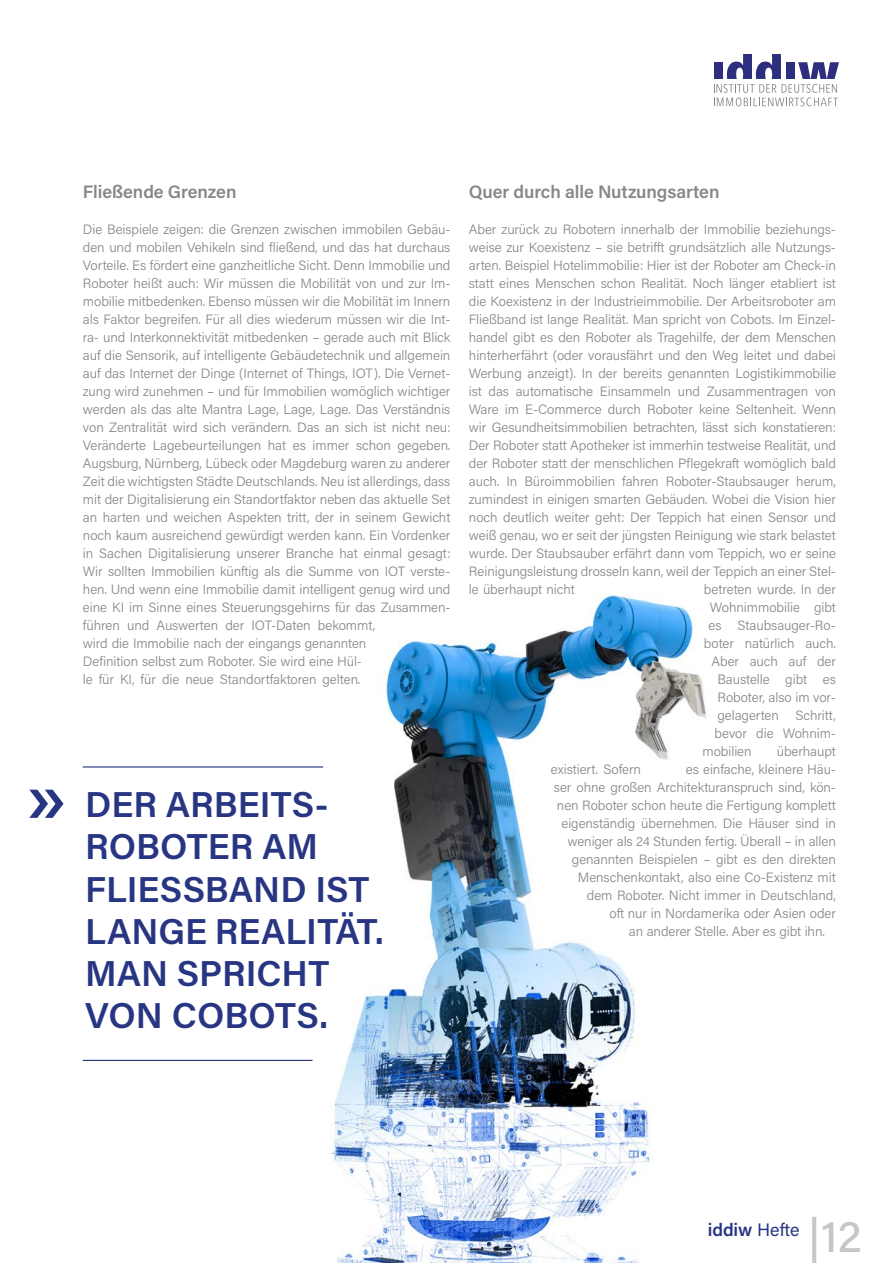
<style>
.page{position:relative;width:893px;height:1263px;background:#fff}
.page>*{position:absolute;margin:0;border:0;box-sizing:border-box;transform-origin:0 0}
.t1{font:500 45px "Acumin Pro";color:#c6c6c6}
.t2{font:600 36px/42px "Acumin Pro";color:#283583}
.t3{font:600 18px "Acumin Pro";letter-spacing:-.005em;color:#878787}
.t4{font:600 18px "Acumin Pro";color:#283583}
.t5{font:300 13.5px/18px "Acumin Pro";letter-spacing:-.005em;color:#878787}
.s1{font-size:72px}
.s2{font-weight:400}
</style>
<div class="page">
<img style="left:136px;top:594px;width:570px;height:669px">
<div style="left:64px;top:780px;width:268px;height:35px;background:#fff"></div>
<div style="left:64px;top:824px;width:268px;height:35px;background:#fff"></div>
<div style="left:64px;top:868px;width:312px;height:35px;background:#fff"></div>
<div style="left:64px;top:912px;width:321px;height:35px;background:#fff"></div>
<div style="left:64px;top:955px;width:268px;height:35px;background:#fff"></div>
<div style="left:64px;top:999px;width:268px;height:35px;background:#fff"></div>
<hr style="left:83px;top:766px;width:240px;height:1px;background:#283583">
<hr style="left:83px;top:1060px;width:230px;height:1px;background:#283583">
<svg style="left:714px;top:54px;width:125px;height:52px"></svg>
<h3 class="t3" style="left:83px;top:179px;width:155px">Fließende Grenzen</h3>
<p class="t5" style="left:83px;top:220px;width:369px">Die Beispiele zeigen: die Grenzen zwischen immobilen Gebäu&shy;den und mobilen Vehikeln sind fließend, und das hat durchaus Vorteile. Es fördert eine ganzheitliche Sicht. Denn Immobilie und Roboter heißt auch: Wir müssen die Mobilität von und zur Im&shy;mobilie mitbedenken. Ebenso müssen wir die Mobilität im Innern als Faktor begreifen. Für all dies wiederum müssen wir die Int&shy;ra- und Interkonnektivität mitbedenken – gerade auch mit Blick auf die Sensorik, auf intelligente Gebäudetechnik und allgemein auf das Internet der Dinge (Internet of Things, IOT). Die Vernet&shy;zung wird zunehmen – und für Immobilien womöglich wichtiger werden als das alte Mantra Lage, Lage, Lage. Das Verständnis von Zentralität wird sich verändern. Das an sich ist nicht neu:<br>Veränderte Lagebeurteilungen hat es immer schon gegeben.<br>Augsburg, Nürnberg, Lübeck oder Magdeburg waren zu anderer Zeit die wichtigsten Städte Deutschlands. Neu ist allerdings, dass mit der Digitalisierung ein Standortfaktor neben das aktuelle Set an harten und weichen Aspekten tritt, der in seinem Gewicht noch kaum ausreichend gewürdigt werden kann. Ein Vordenker in Sachen Digitalisierung unserer Branche hat einmal gesagt:<br>Wir sollten Immobilien künftig als die Summe von IOT verste&shy;hen. Und wenn eine Immobilie damit intelligent genug wird und eine KI im Sinne eines Steuerungsgehirns für das Zusammen&shy;führen und Auswerten der IOT-Daten bekommt,<br>wird die Immobilie nach der eingangs genannten<br>Definition selbst zum Roboter. Sie wird eine Hül-<br>le für KI, für die neue Standortfaktoren gelten.</p>
<h2 class="t2" style="left:85px;top:782px;width:300px;text-indent:-60px"><span class="s1">»</span> DER ARBEITS-<br>ROBOTER AM<br>FLIESSBAND IST<br>LANGE REALITÄT.<br>MAN SPRICHT<br>VON COBOTS.</h2>
<h3 class="t3" style="left:469px;top:179px;width:252px">Quer durch alle Nutzungsarten</h3>
<p class="t5" style="left:469px;top:220px;width:369px;text-align:justify">Aber zurück zu Robotern innerhalb der Immobilie beziehungs&shy;weise zur Koexistenz – sie betrifft grundsätzlich alle Nutzungs&shy;arten. Beispiel Hotelimmobilie: Hier ist der Roboter am Check-in statt eines Menschen schon Realität. Noch länger etabliert ist die Koexistenz in der Industrieimmobilie. Der Arbeitsroboter am Fließband ist lange Realität. Man spricht von Cobots. Im Einzel&shy;handel gibt es den Roboter als Tragehilfe, der dem Menschen hinterherfährt (oder vorausfährt und den Weg leitet und dabei Werbung anzeigt). In der bereits genannten Logistikimmobilie ist das automatische Einsammeln und Zusammentragen von Ware im E-Commerce durch Roboter keine Seltenheit. Wenn wir Gesundheitsimmobilien betrachten, lässt sich konstatieren:<br>Der Roboter statt Apotheker ist immerhin testweise Realität, und der Roboter statt der menschlichen Pflegekraft womöglich bald auch. In Büroimmobilien fahren Roboter-Staubsauger herum, zumindest in einigen smarten Gebäuden. Wobei die Vision hier noch deutlich weiter geht: Der Teppich hat einen Sensor und weiß genau, wo er seit der jüngsten Reinigung wie stark belastet wurde. Der Staubsauber erfährt dann vom Teppich, wo er seine Reinigungsleistung drosseln kann, weil der Teppich an einer Stel&shy;le überhaupt nicht</p>
<p class="t5" style="left:704px;top:580px;width:133px">betreten wurde. In der</p>
<p class="t5" style="left:710px;top:598px;width:128px">Wohnimmobilie gibt</p>
<p class="t5" style="left:708px;top:616px;width:129px">es Staubsauger-Ro-</p>
<p class="t5" style="left:704px;top:634px;width:134px">boter natürlich auch.</p>
<p class="t5" style="left:711px;top:652px;width:126px">Aber auch auf der</p>
<p class="t5" style="left:717px;top:670px;width:120px">Baustelle gibt es</p>
<p class="t5" style="left:717px;top:688px;width:120px">Roboter, also im vor-</p>
<p class="t5" style="left:717px;top:706px;width:120px">gelagerten Schritt,</p>
<p class="t5" style="left:714px;top:724px;width:123px">bevor die Wohnim-</p>
<p class="t5" style="left:702px;top:742px;width:51px">mobilien</p>
<p class="t5" style="left:777px;top:742px;width:61px">überhaupt</p>
<p class="t5" style="left:551px;top:760px;width:92px">existiert. Sofern</p>
<p class="t5" style="left:686px;top:760px;width:151px">es einfache, kleinere Häu-</p>
<p class="t5" style="left:554px;top:778px;width:284px">ser ohne großen Architekturanspruch sind, kön-</p>
<p class="t5" style="left:557px;top:796px;width:280px">nen Roboter schon heute die Fertigung komplett</p>
<p class="t5" style="left:561px;top:814px;width:276px">eigenständig übernehmen. Die Häuser sind in</p>
<p class="t5" style="left:567px;top:832px;width:270px">weniger als 24 Stunden fertig. Überall – in allen</p>
<p class="t5" style="left:572px;top:850px;width:265px">genannten Beispielen – gibt es den direkten</p>
<p class="t5" style="left:578px;top:868px;width:259px">Menschenkontakt, also eine Co-Existenz mit</p>
<p class="t5" style="left:587px;top:886px;width:251px">dem Roboter. Nicht immer in Deutschland,</p>
<p class="t5" style="left:609px;top:904px;width:228px">oft nur in Nordamerika oder Asien oder</p>
<p class="t5" style="left:629px;top:922px;width:197px">an anderer Stelle. Aber es gibt ihn.</p>
<h3 class="t4" style="left:708px;top:1217px;width:93px">iddiw <span class="s2">Hefte</span></h3>
<h1 class="t1" style="left:808px;top:1205px;width:55px">|12</h1>
</div>
